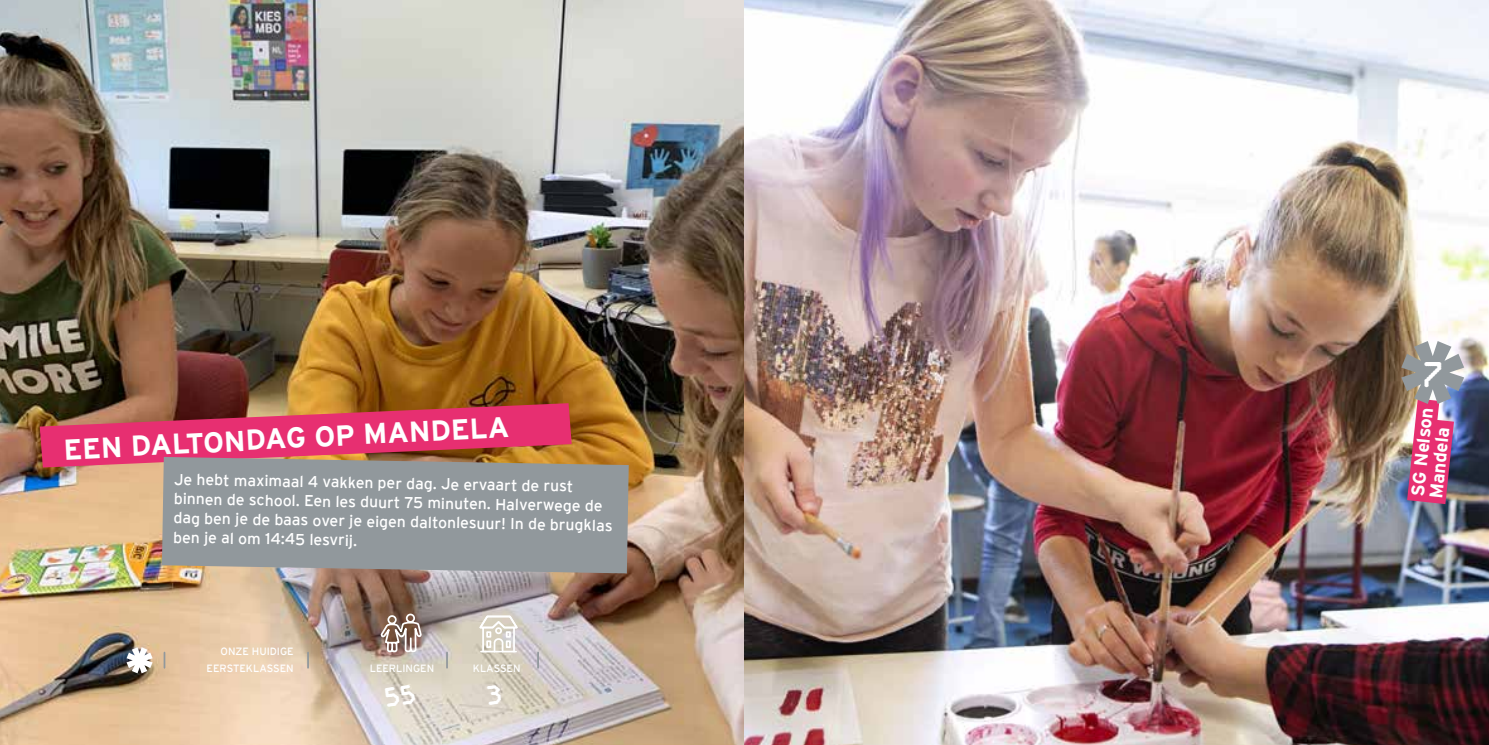
<style>
.page{position:relative;width:1489px;height:745px;background:#fff}
.page>*{position:absolute;margin:0;border:0;box-sizing:border-box;transform-origin:0 0}
.t1{font:42px "Stippenveel";color:#fff}
.t2{font:700 28.88px "Interstate";color:#fff}
.t3{font:700 18.38px/18.4px "Interstate";color:#fff}
.t4{font:15.75px/19.2px "Interstate";color:#fff}
.t5{font:10.5px/17.5px "Interstate";color:#fff;text-align:right}
</style>
<div class="page">
<img style="left:0;top:0;width:1488px;height:744px">
<svg style="left:40px;top:403px;width:531px;height:64px;background:#cd3c5e"></svg>
<img style="left:1401px;top:341px;width:62px;height:163px">
<svg style="left:126px;top:647px;width:27px;height:26px"></svg>
<svg style="left:164px;top:652px;width:1px;height:15px"></svg>
<svg style="left:307px;top:652px;width:2px;height:15px"></svg>
<svg style="left:446px;top:652px;width:2px;height:15px"></svg>
<svg style="left:537px;top:652px;width:2px;height:15px"></svg>
<svg style="left:379px;top:612px;width:42px;height:39px"></svg>
<svg style="left:477px;top:613px;width:43px;height:40px"></svg>
<div style="left:495px;top:627px;width:7px;height:6px;border:2px solid #fff;border-radius:50%"></div>
<hr style="left:481px;top:650px;width:35px;height:2px;background:#fff">
<svg style="left:162px;top:456px;width:466px;height:117px;background:#949797"></svg>
<svg style="left:385px;top:684px;width:30px;height:22px"></svg>
<svg style="left:487px;top:684px;width:14px;height:20px"></svg>
<h2 class="t2" style="left:63px;top:433px;width:448px;rotate:-3deg">EEN DALTONDAG OP MANDELA</h2>
<p class="t4" style="left:174px;top:469px;width:440px;rotate:1deg">Je hebt maximaal 4 vakken per dag. Je ervaart de rust binnen de school. Een les duurt 75 minuten. Halverwege de dag ben je de baas over je eigen daltonlesuur! In de brugklas ben je al om 14:45 lesvrij.</p>
<p class="t5" style="left:206px;top:642px;width:89px">ONZE HUIDIGE<br>EERSTEKLASSEN</p>
<p class="t5" style="left:370px;top:658px;width:66px">LEERLINGEN</p>
<p class="t5" style="left:473px;top:658px;width:49px">KLASSEN</p>
<h1 class="t1" style="left:1422px;top:342px;width:22px">7</h1>
<p class="t3" style="left:1407px;top:495px;width:91px;rotate:-84deg">SG Nelson<br>Mandela</p>
</div>
